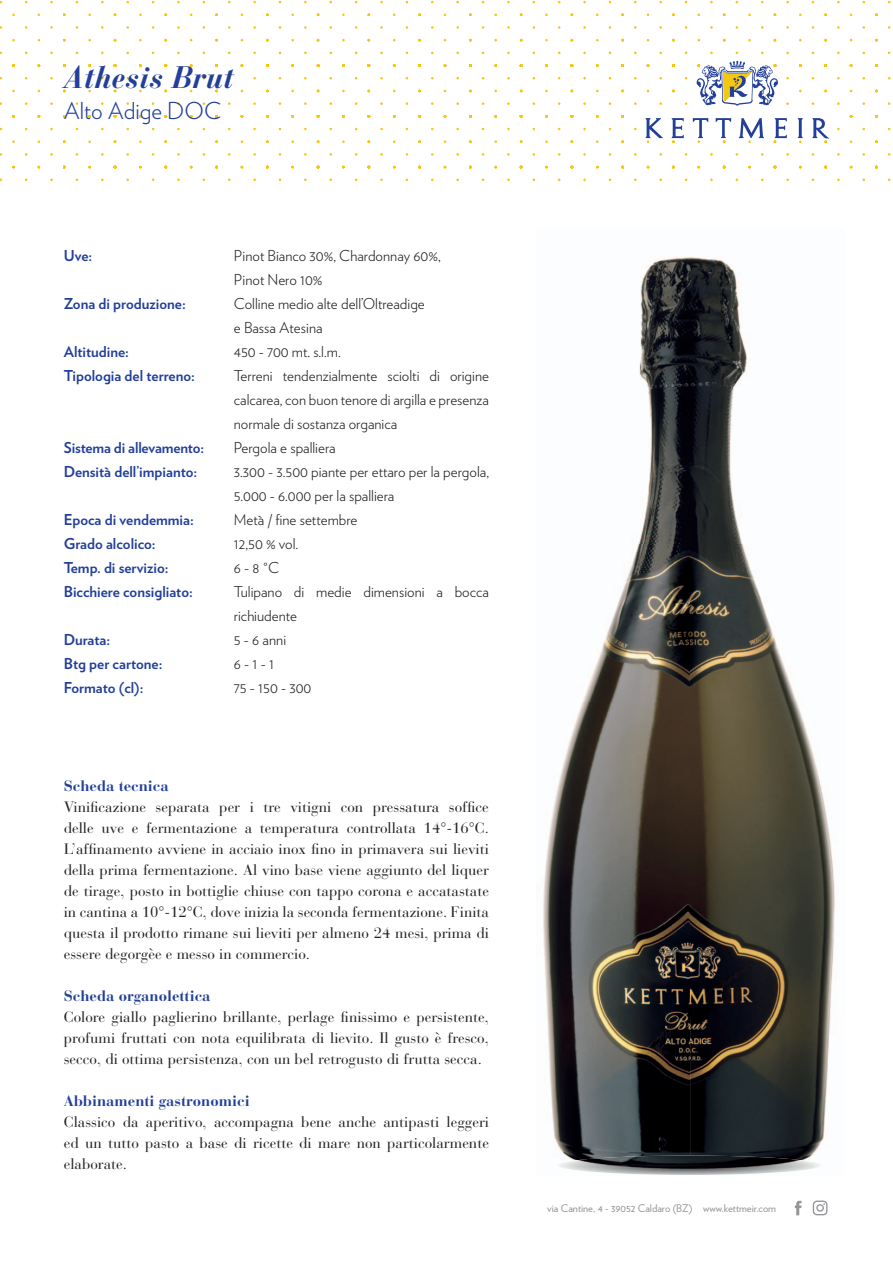
<style>
.page{position:relative;width:893px;height:1263px;background:#fff}
.page>*{position:absolute;margin:0;border:0;box-sizing:border-box;transform-origin:0 0}
.t1{font:italic 700 30.9px "Bauer Bodoni";color:#223f99}
.t2{font:300 23.25px "Verlag";color:#223f99}
.t3{font:15px/21px "Bauer Bodoni";color:#231f20;text-align:justify}
.t4{font:300 15px/24px "Verlag";color:#231f20}
.t5{font:700 15px/24px "Verlag";color:#223f99}
.t6{font:700 15px "Bauer Bodoni";color:#223f99}
.t7{font:10.5px "Verlag";color:#939598}
</style>
<div class="page">
<svg style="left:0;top:0;width:891px;height:181px"></svg>
<div style="left:645px;top:114px;width:187px;height:25px;background:#fff"></div>
<svg style="left:694px;top:52px;width:85px;height:55px"></svg>
<svg style="left:812px;top:118px;width:17px;height:25px"></svg>
<svg style="left:798px;top:118px;width:5px;height:25px"></svg>
<svg style="left:645px;top:118px;width:18px;height:25px"></svg>
<svg style="left:693px;top:118px;width:71px;height:25px"></svg>
<svg style="left:672px;top:118px;width:15px;height:25px"></svg>
<svg style="left:774px;top:118px;width:15px;height:25px"></svg>
<svg style="left:795px;top:1201px;width:7px;height:14px"></svg>
<svg style="left:813px;top:1200px;width:14px;height:15px"></svg>
<img style="left:543px;top:257px;width:292px;height:898px">
<img style="left:558px;top:1155px;width:262px;height:20px">
<h1 class="t1" style="left:64px;top:58px;width:172px">Athesis Brut</h1>
<h2 class="t2" style="left:64px;top:93px;width:159px">Alto Adige DOC</h2>
<p class="t5" style="left:64px;top:243px;width:30px">Uve:</p>
<p class="t5" style="left:64px;top:291px;width:123px">Zona di produzione:</p>
<p class="t5" style="left:64px;top:339px;width:133px">Altitudine:<br>Tipologia del terreno:</p>
<p class="t5" style="left:64px;top:435px;width:142px">Sistema di allevamento:<br>Densità dell’impianto:</p>
<p class="t5" style="left:64px;top:507px;width:131px">Epoca di vendemmia:<br>Grado alcolico:<br>Temp. di servizio:<br>Bicchiere consigliato:</p>
<p class="t5" style="left:64px;top:627px;width:100px">Durata:<br>Btg per cartone:<br>Formato (cl):</p>
<p class="t4" style="left:234px;top:243px;width:257px">Pinot Bianco 30%, Chardonnay 60%,<br>Pinot Nero 10%<br>Colline medio alte dell’Oltreadige<br>e Bassa Atesina<br>450 - 700 mt. s.l.m.<br>Terreni tendenzialmente sciolti di origine calcarea, con buon tenore di argilla e presenza normale di sostanza organica<br>Pergola e spalliera<br>3.300 - 3.500 piante per ettaro per la pergola,<br>5.000 - 6.000 per la spalliera<br>Metà / fine settembre<br>12,50 % vol.<br>6 - 8 °C<br>Tulipano di medie dimensioni a bocca richiudente<br>5 - 6 anni<br>6 - 1 - 1<br>75 - 150 - 300</p>
<p class="t6" style="left:64px;top:777px;width:107px">Scheda tecnica</p>
<p class="t3" style="left:64px;top:797px;width:427px">Vinificazione separata per i tre vitigni con pressatura soffice delle uve e fermentazione a temperatura controllata 14°-16°C.<br>L’affinamento avviene in acciaio inox fino in primavera sui lieviti della prima fermentazione. Al vino base viene aggiunto del liquer de tirage, posto in bottiglie chiuse con tappo corona e accatastate in cantina a 10°-12°C, dove inizia la seconda fermentazione. Finita questa il prodotto rimane sui lieviti per almeno 24 mesi, prima di essere degorgèe e messo in commercio.</p>
<p class="t6" style="left:64px;top:987px;width:148px">Scheda organolettica</p>
<p class="t3" style="left:64px;top:1007px;width:427px">Colore giallo paglierino brillante, perlage finissimo e persistente, profumi fruttati con nota equilibrata di lievito. Il gusto è fresco, secco, di ottima persistenza, con un bel retrogusto di frutta secca.</p>
<p class="t6" style="left:64px;top:1092px;width:187px">Abbinamenti gastronomici</p>
<p class="t3" style="left:64px;top:1112px;width:427px">Classico da aperitivo, accompagna bene anche antipasti leggeri ed un tutto pasto a base di ricette di mare non particolarmente elaborate.</p>
<p class="t7" style="left:547px;top:1200px;width:230px">via Cantine, 4 - 39052 Caldaro (BZ) www.kettmeir.com</p>
</div>
